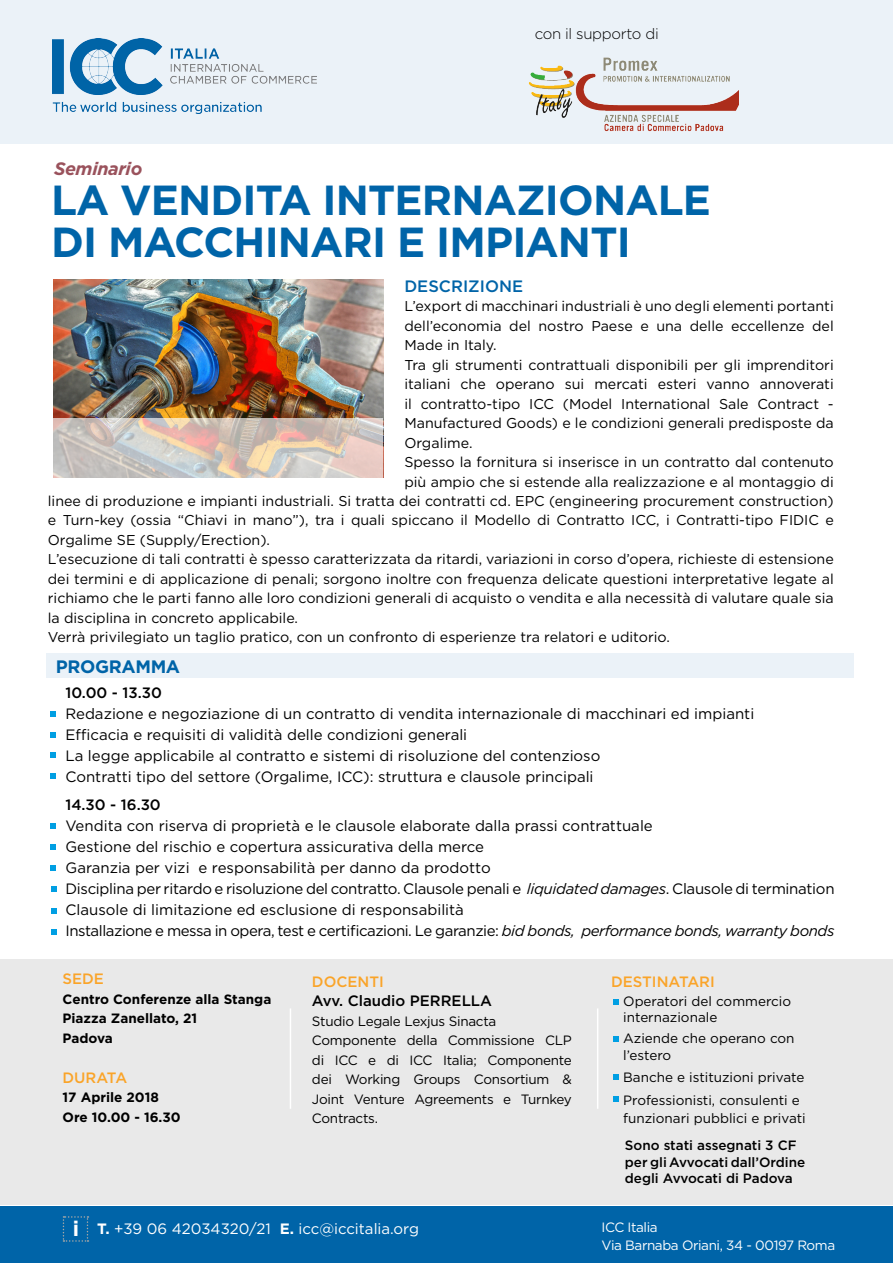
<style>
.page{position:relative;width:893px;height:1263px;background:#fff}
.page>*{position:absolute;margin:0;border:0;box-sizing:border-box;transform-origin:0 0}
.t1{font:700 42px/42px "Gotham";letter-spacing:-.02em;color:#0064a8}
.t2{font:700 18px "Gotham";letter-spacing:-.02em;color:#0064a8}
.t3{font:italic 700 18px "Gotham";letter-spacing:-.02em;color:#9a525c}
.t4{font:500 16.5px "Gotham";color:#0064a8}
.t5{font:15px/21px "Gotham";color:#000}
.t6{font:500 15px "Gotham";color:#000}
.t7{font:15px "Gotham";color:#fff}
.t8{font:500 15px "Gotham";color:#faa429}
.t9{font:300 15px "Gotham";letter-spacing:-.02em;color:#000}
.t10{font:14.25px "Gotham";color:#000}
.t11{font:13.5px/19.5px "Gotham";letter-spacing:-.02em;color:#000}
.t12{font:13.5px/16.2px "Gotham";color:#000}
.t13{font:700 13.5px/19.5px "Gotham";color:#000}
.t14{font:500 13.5px/16.5px "Gotham";color:#000}
.t15{font:13.5px/18px "Gotham";letter-spacing:-.03em;color:#fff}
.s1{font-style:italic}
.s2{font-weight:700;font-size:21px}
.s3{font-weight:700}
</style>
<div class="page">
<div style="left:0;top:0;width:893px;height:144px;background:#ebf2f8"></div>
<div style="left:0;top:1206px;width:893px;height:57px;background:#0064a8"></div>
<div style="left:0;top:959px;width:893px;height:245px;background:#e9e9e9"></div>
<svg style="left:63px;top:1216px;width:25px;height:26px"></svg>
<div style="left:46px;top:654px;width:807px;height:24px;background:#ebf2f8"></div>
<svg style="left:613px;top:999px;width:6px;height:5px"></svg>
<svg style="left:613px;top:1036px;width:6px;height:5px"></svg>
<svg style="left:613px;top:1074px;width:6px;height:6px"></svg>
<svg style="left:613px;top:1096px;width:6px;height:5px"></svg>
<hr style="left:290px;top:1008px;width:1px;height:101px;background:#fff">
<hr style="left:597px;top:1008px;width:1px;height:101px;background:#fff">
<svg style="left:50px;top:711px;width:6px;height:6px"></svg>
<svg style="left:50px;top:732px;width:6px;height:5px"></svg>
<svg style="left:50px;top:752px;width:6px;height:6px"></svg>
<svg style="left:50px;top:773px;width:6px;height:6px"></svg>
<svg style="left:50px;top:823px;width:6px;height:5px"></svg>
<svg style="left:50px;top:844px;width:6px;height:6px"></svg>
<svg style="left:50px;top:865px;width:6px;height:6px"></svg>
<svg style="left:51px;top:886px;width:6px;height:6px"></svg>
<svg style="left:51px;top:908px;width:6px;height:5px"></svg>
<svg style="left:51px;top:929px;width:6px;height:6px"></svg>
<img style="left:52px;top:39px;width:264px;height:75px">
<img style="left:53px;top:279px;width:330px;height:139px">
<svg style="left:53px;top:418px;width:330px;height:59px;background:#d3c5bc"></svg>
<img style="left:528px;top:57px;width:211px;height:75px">
<p class="t3" style="left:54px;top:157px;width:90px">Seminario</p>
<p class="t9" style="left:535px;top:24px;width:126px">con il supporto di</p>
<h1 class="t1" style="left:51px;top:179px;width:662px">LA VENDITA INTERNAZIONALE<br>DI MACCHINARI E IMPIANTI</h1>
<p class="t4" style="left:404px;top:275px;width:120px">DESCRIZIONE</p>
<p class="t10" style="left:404px;top:297px;width:431px">L’export di macchinari industriali è uno degli elementi portanti</p>
<p class="t10" style="left:404px;top:316px;width:431px">dell’economia del nostro Paese e una delle eccellenze del</p>
<p class="t10" style="left:404px;top:336px;width:94px">Made in Italy.</p>
<p class="t10" style="left:404px;top:355px;width:431px">Tra gli strumenti contrattuali disponibili per gli imprenditori</p>
<p class="t10" style="left:404px;top:375px;width:431px">italiani che operano sui mercati esteri vanno annoverati</p>
<p class="t10" style="left:404px;top:394px;width:431px">il contratto-tipo ICC (Model International Sale Contract -</p>
<p class="t10" style="left:404px;top:414px;width:431px">Manufactured Goods) e le condizioni generali predisposte da</p>
<p class="t10" style="left:404px;top:433px;width:70px">Orgalime.</p>
<p class="t10" style="left:404px;top:453px;width:431px">Spesso la fornitura si inserisce in un contratto dal contenuto</p>
<p class="t10" style="left:404px;top:472px;width:431px">più ampio che si estende alla realizzazione e al montaggio di</p>
<p class="t10" style="left:48px;top:492px;width:787px">linee di produzione e impianti industriali. Si tratta dei contratti cd. EPC (engineering procurement construction)</p>
<p class="t10" style="left:48px;top:511px;width:787px">e Turn-key (ossia “Chiavi in mano”), tra i quali spiccano il Modello di Contratto ICC, i Contratti-tipo FIDIC e</p>
<p class="t10" style="left:48px;top:531px;width:224px">Orgalime SE (Supply/Erection).</p>
<p class="t10" style="left:48px;top:550px;width:787px">L’esecuzione di tali contratti è spesso caratterizzata da ritardi, variazioni in corso d’opera, richieste di estensione</p>
<p class="t10" style="left:48px;top:570px;width:787px">dei termini e di applicazione di penali; sorgono inoltre con frequenza delicate questioni interpretative legate al</p>
<p class="t10" style="left:48px;top:589px;width:787px">richiamo che le parti fanno alle loro condizioni generali di acquisto o vendita e alla necessità di valutare quale sia</p>
<p class="t10" style="left:48px;top:609px;width:252px">la disciplina in concreto applicabile.</p>
<p class="t10" style="left:48px;top:628px;width:624px">Verrà privilegiato un taglio pratico, con un confronto di esperienze tra relatori e uditorio.</p>
<p class="t2" style="left:56px;top:654px;width:126px">PROGRAMMA</p>
<p class="t6" style="left:65px;top:682px;width:98px">10.00 - 13.30</p>
<p class="t5" style="left:65px;top:702px;width:690px">Redazione e negoziazione di un contratto di vendita internazionale di macchinari ed impianti Efficacia e requisiti di validità delle condizioni generali<br>La legge applicabile al contratto e sistemi di risoluzione del contenzioso<br>Contratti tipo del settore (Orgalime, ICC): struttura e clausole principali</p>
<p class="t6" style="left:65px;top:795px;width:97px">14.30 - 16.30</p>
<p class="t5" style="left:65px;top:815px;width:771px">Vendita con riserva di proprietà e le clausole elaborate dalla prassi contrattuale<br>Gestione del rischio e copertura assicurativa della merce<br>Garanzia per vizi e responsabilità per danno da prodotto<br>Disciplina per ritardo e risoluzione del contratto. Clausole penali e <span class="s1">liquidated damages</span>. Clausole di termination Clausole di limitazione ed esclusione di responsabilità<br>Installazione e messa in opera, test e certificazioni. Le garanzie: <span class="s1">bid bonds, performance bonds, warranty bonds</span></p>
<p class="t8" style="left:63px;top:969px;width:43px">SEDE</p>
<p class="t13" style="left:63px;top:989px;width:210px">Centro Conferenze alla Stanga<br>Piazza Zanellato, 21<br>Padova</p>
<p class="t8" style="left:63px;top:1068px;width:66px">DURATA</p>
<p class="t13" style="left:63px;top:1088px;width:120px">17 Aprile 2018<br>Ore 10.00 - 16.30</p>
<p class="t8" style="left:312px;top:971px;width:73px">DOCENTI</p>
<p class="t6" style="left:312px;top:991px;width:182px">Avv. Claudio PERRELLA</p>
<p class="t11" style="left:312px;top:1011px;width:261px">Studio Legale Lexjus Sinacta<br>Componente della Commissione CLP di ICC e di ICC Italia; Componente dei Working Groups Consortium &amp;<br>Joint Venture Agreements e Turnkey<br>Contracts.</p>
<p class="t7" style="left:73px;top:1219px;width:348px"><span class="s2">i</span> <span class="s3">T.</span> +39 06 42034320/21 <span class="s3">E.</span> icc@iccitalia.org</p>
<p class="t8" style="left:611px;top:971px;width:105px">DESTINATARI</p>
<p class="t12" style="left:623px;top:993px;width:169px">Operatori del commercio internazionale</p>
<p class="t12" style="left:623px;top:1030px;width:173px">Aziende che operano con l’estero</p>
<p class="t12" style="left:623px;top:1066px;width:183px;line-height:22.5px">Banche e istituzioni private<br>Professionisti, consulenti e</p>
<p class="t12" style="left:623px;top:1109px;width:184px">funzionari pubblici e privati</p>
<p class="t14" style="left:625px;top:1137px;width:182px">Sono stati assegnati 3 CF per gli Avvocati dall’Ordine degli Avvocati di Padova</p>
<p class="t15" style="left:602px;top:1217px;width:235px">ICC Italia<br>Via Barnaba Oriani, 34 - 00197 Roma</p>
</div>
